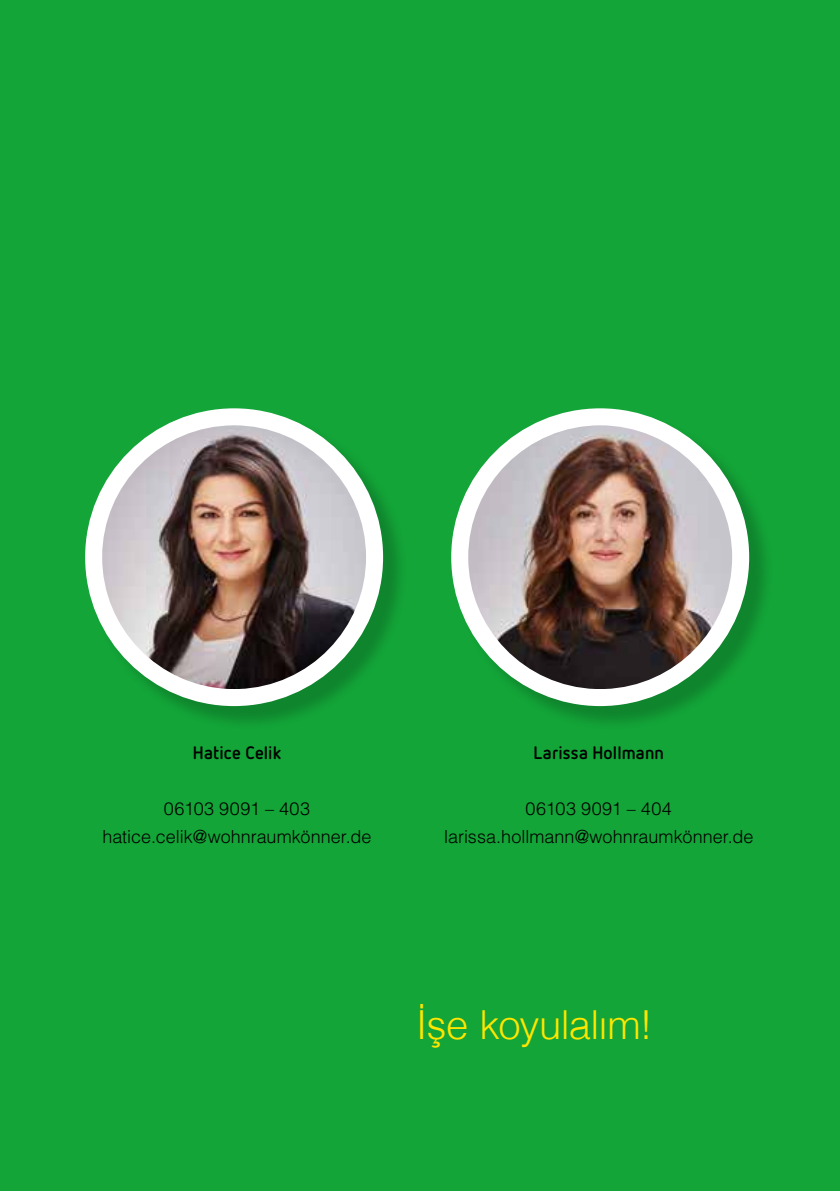
<style>
.page{position:relative;width:840px;height:1191px;background:#fff}
.page>*{position:absolute;margin:0;border:0;box-sizing:border-box;transform-origin:0 0}
.t1{font:300 40px "Helvetica";letter-spacing:-.015em;color:#ffe600}
.t2{font:300 18px/28px "Helvetica LT Std";color:#000;text-align:center}
.t3{font:700 18px "Netto OT";letter-spacing:.01em;color:#000}
</style>
<div class="page">
<div style="left:0;top:0;width:839px;height:1191px;background:#13a538"></div>
<div style="left:454px;top:411px;width:319px;height:320px;background:#000;opacity:.2"></div>
<div style="left:451px;top:408px;width:297px;height:298px;background:#fff;border-radius:50%"></div>
<img style="left:468px;top:425px;width:263px;height:264px;border-radius:131px">
<div style="left:88px;top:411px;width:320px;height:320px;background:#000;opacity:.2"></div>
<div style="left:85px;top:408px;width:298px;height:298px;background:#fff;border-radius:50%"></div>
<img style="left:102px;top:425px;width:264px;height:264px;border-radius:131px">
<p class="t3" style="left:193px;top:741px;width:89px">Hatice Celik</p>
<p class="t2" style="left:102px;top:794px;width:270px">06103 9091 – 403 hatice.celik@wohnraumkönner.de</p>
<p class="t3" style="left:533px;top:741px;width:132px">Larissa Hollmann</p>
<p class="t2" style="left:444px;top:794px;width:310px">06103 9091 – 404 larissa.hollmann@wohnraumkönner.de</p>
<h1 class="t1" style="left:416px;top:990px;width:238px">İşe koyulalım!</h1>
</div>
